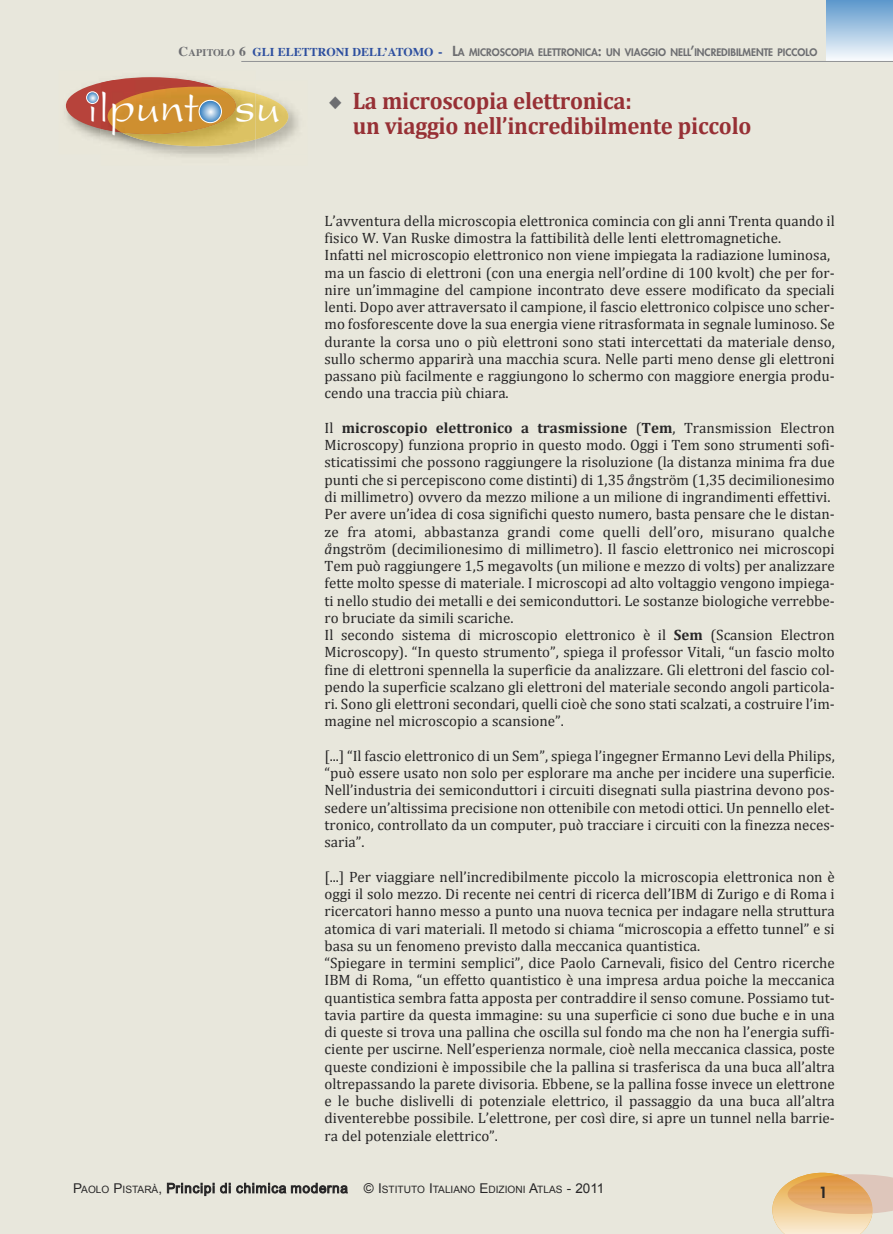
<style>
.page{position:relative;width:893px;height:1234px;background:#fff}
.page>*{position:absolute;margin:0;border:0;box-sizing:border-box;transform-origin:0 0}
.t1{font:54px "Present";color:#fff;scale:.9 1}
.t2{font:700 24px/25.5px "Cambria";letter-spacing:-.01em;color:#973035;scale:.95 1}
.t3{font:15px/17.2px "Cambria";color:#272627}
.t4{font:800 15px "Futura";color:#272627}
.t5{font:13.5px "Arial";letter-spacing:.055em;color:#272627}
.t6{font:800 10.2px "Futura";color:#6d6e71}
.s1{font-family:"Times";font-weight:700;font-size:13.5px}
.s2{font-family:"Times";font-weight:700}
.s3{font-family:"Times";font-weight:700;font-size:12px;color:#2d4f9f}
.s4{font-family:"Times";font-weight:700;font-size:13.5px;color:#2d4f9f}
.s5{font-size:13.5px}
.s6{font-size:45px}
.s7{font-family:"Lucida Grande";font-weight:400;color:#6d6e71}
.s8{font-weight:700}
.s9{font-style:italic}
.s10{font-size:10.2px}
</style>
<div class="page">
<div style="left:0;top:0;width:893px;height:1233px;background:#e8e7dc"></div>
<div style="left:826px;top:0;width:67px;height:60px;background:linear-gradient(to bottom,#5b97cc,#f4f8fc)"></div>
<hr style="left:241px;top:61px;width:652px;height:1px;background:#919396">
<svg style="left:772px;top:1172px;width:121px;height:61px"></svg>
<img style="left:788px;top:1174px;width:84px;height:39px">
<img style="left:64px;top:76px;width:191px;height:78px">
<div style="left:66px;top:77px;width:170px;height:57px;background:#b7433b;border-radius:50%"></div>
<img style="left:255px;top:106px;width:44px;height:46px">
<img style="left:216px;top:80px;width:39px;height:7px">
<img style="left:101px;top:132px;width:21px;height:14px">
<img style="left:101px;top:80px;width:115px;height:52px">
<img style="left:255px;top:93px;width:33px;height:46px">
<img style="left:122px;top:87px;width:133px;height:59px">
<img style="left:108px;top:87px;width:128px;height:47px">
<svg style="left:199px;top:100px;width:23px;height:23px"></svg>
<svg style="left:86px;top:91px;width:13px;height:13px"></svg>
<p class="t6" style="left:178px;top:47px;width:641px"><span class="s1">C</span><span class="s2">APITOLO</span> <span class="s1">6</span> <span class="s3">GLI ELETTRONI DELL’ATOMO</span> <span class="s4">-</span> <span class="s5">L</span>A MICROSCOPIA ELETTRONICA<span class="s5">:</span> UN VIAGGIO NELL<span class="s5">’</span>INCREDIBILMENTE PICCOLO</p>
<h1 class="t1" style="left:88px;top:85px;width:215px"><span class="s6">il</span>punt su</h1>
<h2 class="t2" style="left:353px;top:87px;width:421px;text-indent:-26px"><span class="s7">◆</span> La microscopia elettronica:<br>un viaggio nell’incredibilmente piccolo</h2>
<p class="t3" style="left:324px;top:212px;width:512px">L’avventura della microscopia elettronica comincia con gli anni Trenta quando il fisico W. Van Ruske dimostra la fattibilità delle lenti elettromagnetiche.<br>Infatti nel microscopio elettronico non viene impiegata la radiazione luminosa, ma un fascio di elettroni (con una energia nell’ordine di 100 kvolt) che per for&shy;nire un’immagine del campione incontrato deve essere modificato da speciali lenti. Dopo aver attraversato il campione, il fascio elettronico colpisce uno scher&shy;mo fosforescente dove la sua energia viene ritrasformata in segnale luminoso. Se durante la corsa uno o più elettroni sono stati intercettati da materiale denso, sullo schermo apparirà una macchia scura. Nelle parti meno dense gli elettroni passano più facilmente e raggiungono lo schermo con maggiore energia produ&shy;cendo una traccia più chiara.</p>
<p class="t3" style="left:324px;top:419px;width:512px">Il <span class="s8">microscopio elettronico a trasmissione</span> (<span class="s8">Tem</span>, Transmission Electron Microscopy) funziona proprio in questo modo. Oggi i Tem sono strumenti sofi&shy;sticatissimi che possono raggiungere la risoluzione (la distanza minima fra due punti che si percepiscono come distinti) di 1,35 <span class="s9">å</span>ngström (1,35 decimilionesimo di millimetro) ovvero da mezzo milione a un milione di ingrandimenti effettivi.<br>Per avere un’idea di cosa significhi questo numero, basta pensare che le distan&shy;ze fra atomi, abbastanza grandi come quelli dell’oro, misurano qualche <span class="s9">å</span>ngström (decimilionesimo di millimetro). Il fascio elettronico nei microscopi Tem può raggiungere 1,5 megavolts (un milione e mezzo di volts) per analizzare fette molto spesse di materiale. I microscopi ad alto voltaggio vengono impiega&shy;ti nello studio dei metalli e dei semiconduttori. Le sostanze biologiche verrebbe&shy;ro bruciate da simili scariche.<br>Il secondo sistema di microscopio elettronico è il <span class="s8">Sem</span> (Scansion Electron Microscopy). “In questo strumento”, spiega il professor Vitali, “un fascio molto fine di elettroni spennella la superficie da analizzare. Gli elettroni del fascio col&shy;pendo la superficie scalzano gli elettroni del materiale secondo angoli particola&shy;ri. Sono gli elettroni secondari, quelli cioè che sono stati scalzati, a costruire l’im&shy;magine nel microscopio a scansione”.</p>
<p class="t3" style="left:324px;top:746px;width:512px;text-align:justify">[...] “Il fascio elettronico di un Sem”, spiega l’ingegner Ermanno Levi della Philips, “può essere usato non solo per esplorare ma anche per incidere una superficie.<br>Nell’industria dei semiconduttori i circuiti disegnati sulla piastrina devono pos&shy;sedere un’altissima precisione non ottenibile con metodi ottici. Un pennello elet&shy;tronico, controllato da un computer, può tracciare i circuiti con la finezza neces&shy;saria”.</p>
<p class="t3" style="left:324px;top:867px;width:512px">[...] Per viaggiare nell’incredibilmente piccolo la microscopia elettronica non è oggi il solo mezzo. Di recente nei centri di ricerca dell’IBM di Zurigo e di Roma i ricercatori hanno messo a punto una nuova tecnica per indagare nella struttura atomica di vari materiali. Il metodo si chiama “microscopia a effetto tunnel” e si basa su un fenomeno previsto dalla meccanica quantistica.<br>“Spiegare in termini semplici”, dice Paolo Carnevali, fisico del Centro ricerche IBM di Roma, “un effetto quantistico è una impresa ardua poiche la meccanica quantistica sembra fatta apposta per contraddire il senso comune. Possiamo tut&shy;tavia partire da questa immagine: su una superficie ci sono due buche e in una di queste si trova una pallina che oscilla sul fondo ma che non ha l’energia suffi&shy;ciente per uscirne. Nell’esperienza normale, cioè nella meccanica classica, poste queste condizioni è impossibile che la pallina si trasferisca da una buca all’altra oltrepassando la parete divisoria. Ebbene, se la pallina fosse invece un elettrone e le buche dislivelli di potenziale elettrico, il passaggio da una buca all’altra diventerebbe possibile. L’elettrone, per così dire, si apre un tunnel nella barrie&shy;ra del potenziale elettrico”.</p>
<p class="t5" style="left:73px;top:1180px;width:533px">P<span class="s10">AOLO</span> P<span class="s10">ISTARÀ</span>, PRINCIPI DI CHIMICA MODERNA © I<span class="s10">STITUTO</span> I<span class="s10">TALIANO</span> E<span class="s10">DIZIONI</span> A<span class="s10">TLAS</span> - 2011</p>
<p class="t4" style="left:819px;top:1185px;width:10px">1</p>
</div>
